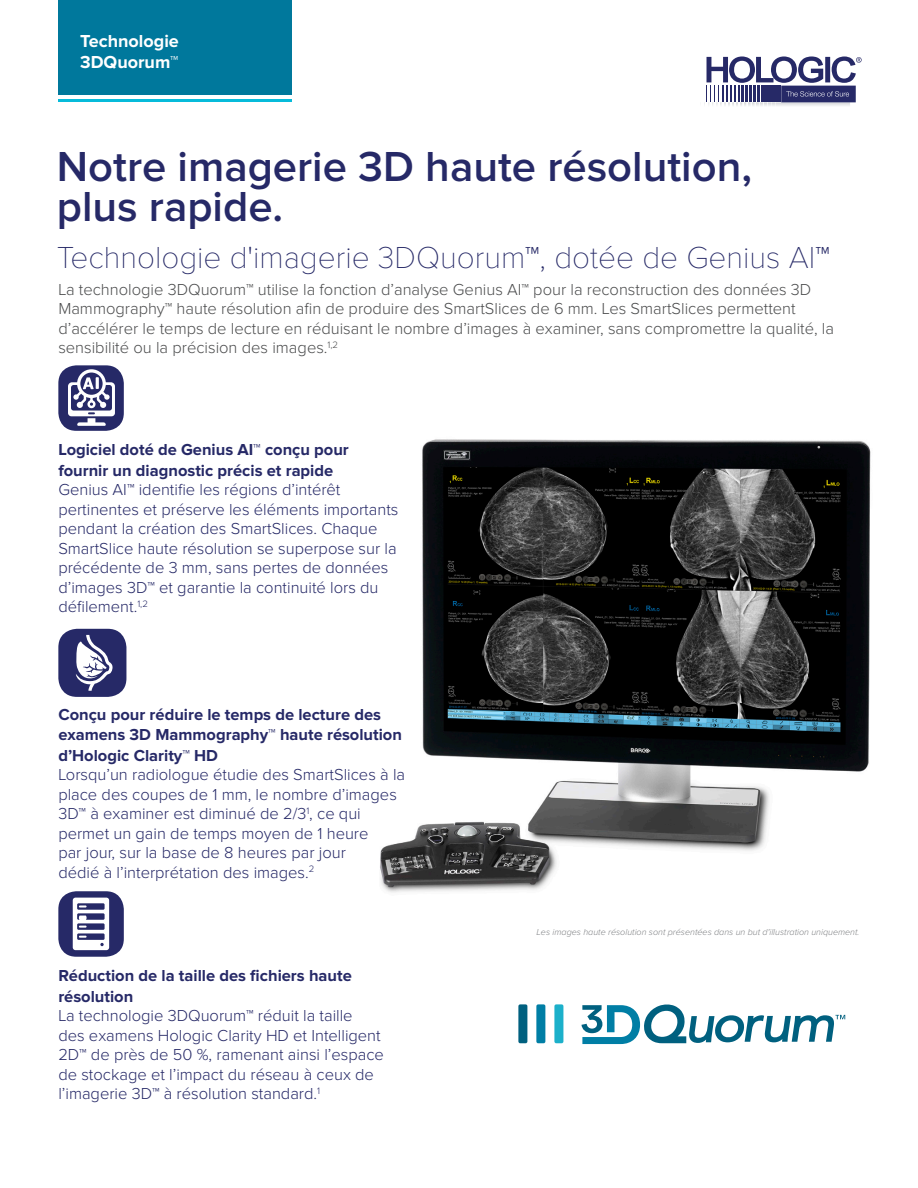
<style>
.page{position:relative;width:918px;height:1188px;background:#fff}
.page>*{position:absolute;margin:0;border:0;box-sizing:border-box;transform-origin:0 0}
.t1{font:600 43.5px/40.5px "Proxima Nova";color:#262967}
.t2{font:100 31.5px "Proxima Nova T";color:#262967}
.t3{font:700 18px/21px "Proxima Nova";color:#fff}
.t4{font:300 16.5px/19.5px "Proxima Nova";color:#262967}
.t5{font:300 16.5px/19.5px "Proxima Nova";color:#4b4c4d}
.t6{font:700 16.5px/21px "Proxima Nova";color:#262967}
.t7{font:italic 300 9px "Proxima Nova";color:#808285}
</style>
<div class="page">
<img style="left:380px;top:439px;width:491px;height:454px">
<svg style="left:704px;top:56px;width:158px;height:50px"></svg>
<div style="left:58px;top:0;width:234px;height:95px;background:#00789c"></div>
<hr style="left:58px;top:99px;width:234px;height:3px;background:#07bbda">
<svg style="left:581px;top:1004px;width:264px;height:40px"></svg>
<div style="left:518px;top:1004px;width:9px;height:39px;background:#00607f;border-radius:2px"></div>
<div style="left:536px;top:1004px;width:9px;height:39px;background:#007ea5;border-radius:2px"></div>
<div style="left:554px;top:1004px;width:9px;height:39px;background:#1cb0ca;border-radius:2px"></div>
<div style="left:58px;top:365px;width:66px;height:66px;background:#262967;border-radius:18px"></div>
<div style="left:77px;top:369px;width:29px;height:29px;border:3px solid #fff;border-radius:50%"></div>
<svg style="left:68px;top:377px;width:47px;height:49px"></svg>
<div style="left:58px;top:629px;width:68px;height:68px;background:#262967;border-radius:19px"></div>
<svg style="left:76px;top:635px;width:37px;height:56px"></svg>
<div style="left:58px;top:891px;width:66px;height:66px;background:#262967;border-radius:18px"></div>
<svg style="left:73px;top:898px;width:36px;height:52px"></svg>
<p class="t3" style="left:80px;top:31px;width:100px">Technologie<br>3DQuorum™</p>
<p class="t1" style="left:57px;top:148px;width:697px">Notre imagerie 3D haute résolution, plus rapide.</p>
<p class="t2" style="left:57px;top:239px;width:774px">Technologie d'imagerie 3DQuorum™, dotée de Genius AI™</p>
<p class="t5" style="left:58px;top:280px;width:777px">La technologie 3DQuorum™ utilise la fonction d’analyse Genius AI™ pour la reconstruction des données 3D Mammography™ haute résolution afin de produire des SmartSlices de 6 mm. Les SmartSlices permettent d’accélérer le temps de lecture en réduisant le nombre d’images à examiner, sans compromettre la qualité, la sensibilité ou la précision des images.<sup>1,2</sup></p>
<p class="t6" style="left:58px;top:439px;width:292px">Logiciel doté de Genius AI™ conçu pour fournir un diagnostic précis et rapide</p>
<p class="t4" style="left:58px;top:481px;width:342px">Genius AI™ identifie les régions d’intérêt pertinentes et préserve les éléments importants pendant la création des SmartSlices. Chaque SmartSlice haute résolution se superpose sur la précédente de 3 mm, sans pertes de données d’images 3D™ et garantie la continuité lors du défilement.<sup>1,2</sup></p>
<p class="t6" style="left:58px;top:706px;width:345px;line-height:19.5px">Conçu pour réduire le temps de lecture des examens 3D Mammography™ haute résolution</p>
<p class="t6" style="left:58px;top:746px;width:161px">d’Hologic Clarity™ HD</p>
<p class="t4" style="left:58px;top:766px;width:348px">Lorsqu’un radiologue étudie des SmartSlices à la place des coupes de 1 mm, le nombre d’images 3D™ à examiner est diminué de 2/3<sup>1</sup>, ce qui permet un gain de temps moyen de 1 heure<br>par jour, sur la base de 8 heures par jour<br>dédié à l’interprétation des images.<sup>2</sup></p>
<p class="t6" style="left:58px;top:965px;width:295px">Réduction de la taille des fichiers haute résolution</p>
<p class="t4" style="left:58px;top:1007px;width:327px">La technologie 3DQuorum™ réduit la taille<br>des examens Hologic Clarity HD et Intelligent 2D™ de près de 50 %, ramenant ainsi l’espace de stockage et l’impact du réseau à ceux de l’imagerie 3D™ à résolution standard.<sup>1</sup></p>
<p class="t7" style="left:537px;top:927px;width:325px">Les images haute résolution sont présentées dans un but d'illustration uniquement.</p>
</div>
